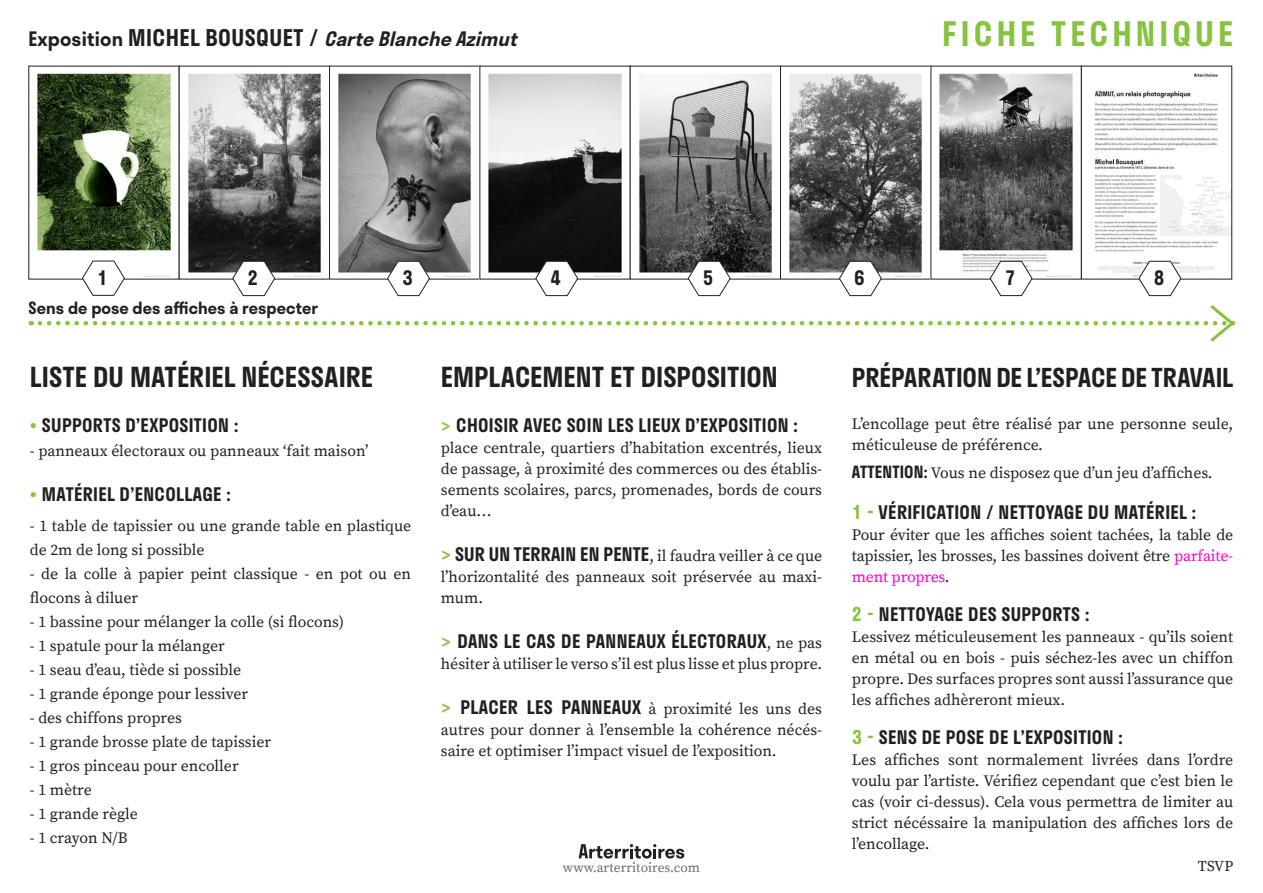
<style>
.page{position:relative;width:1263px;height:893px;background:#fff}
.page>*{position:absolute;margin:0;border:0;box-sizing:border-box;transform-origin:0 0}
.t1{font:600 33px "Stratos";letter-spacing:.125em;color:#86c43f}
.t2{font:600 27px "Stratos";letter-spacing:.005em;color:#231f20}
.t3{font:600 25.5px "Stratos";letter-spacing:-.005em;color:#231f20}
.t4{font:italic 600 19.5px "Stratos";color:#231f20}
.t5{font:600 19.5px "Stratos";color:#231f20}
.t6{font:600 18.3px "Stratos";letter-spacing:.02em;color:#231f20}
.t7{font:600 16.5px "Stratos";color:#231f20}
.t8{font:15.75px/21px "Source Serif Pro";color:#231f20;text-align:justify}
.t9{font:15px "Source Serif Pro";color:#231f20}
.t10{font:13.5px "Source Serif Pro";color:#6c6d70}
.s1{font-style:normal}
.s2{font-style:normal;font-size:22.5px}
.s3{font-size:21px;color:#86c43f}
.s4{font-size:18.75px;color:#86c43f}
.s5{font-size:18.75px}
.s6{font-family:"Stratos";font-weight:600;font-size:19.5px;color:#86c43f}
.s7{font-family:"Stratos";font-weight:600;font-size:18.3px}
.s8{font-size:19.5px;color:#86c43f}
.s9{font-family:"Source Serif Pro";font-weight:400;font-size:15.75px}
.s10{font-family:"Stratos";font-weight:600;font-size:16.5px}
.s11{color:#ff00d1}
</style>
<div class="page">
<svg style="left:40px;top:305px;width:1196px;height:37px"></svg>
<img style="left:37px;top:73px;width:1193px;height:204px">
<div style="left:329px;top:66px;width:151px;height:213px;border:1px solid #231f20"></div>
<div style="left:780px;top:66px;width:151px;height:213px;border:1px solid #231f20"></div>
<div style="left:1081px;top:66px;width:151px;height:213px;border:1px solid #231f20"></div>
<svg style="left:82px;top:260px;width:43px;height:36px"></svg>
<svg style="left:232px;top:261px;width:43px;height:35px"></svg>
<svg style="left:387px;top:261px;width:43px;height:35px"></svg>
<svg style="left:535px;top:261px;width:43px;height:35px"></svg>
<svg style="left:688px;top:261px;width:42px;height:35px"></svg>
<svg style="left:839px;top:261px;width:43px;height:35px"></svg>
<svg style="left:990px;top:261px;width:42px;height:35px"></svg>
<svg style="left:1138px;top:261px;width:43px;height:35px"></svg>
<svg style="left:579px;top:844px;width:105px;height:14px"></svg>
<p class="t4" style="left:29px;top:24px;width:496px"><span class="s1">Exposition</span> <span class="s2">MICHEL BOUSQUET /</span> CarteBlancheAzimut</p>
<p class="t1" style="left:942px;top:7px;width:293px">FICHE TECHNIQUE</p>
<p class="t5" style="left:97px;top:262px;width:12px">1</p>
<p class="t5" style="left:247px;top:262px;width:12px">2</p>
<p class="t5" style="left:402px;top:262px;width:12px">3</p>
<p class="t5" style="left:550px;top:262px;width:12px">4</p>
<p class="t5" style="left:703px;top:262px;width:12px">5</p>
<p class="t5" style="left:854px;top:262px;width:12px">6</p>
<p class="t5" style="left:1005px;top:262px;width:12px">7</p>
<p class="t5" style="left:1154px;top:262px;width:12px">8</p>
<p class="t7" style="left:29px;top:295px;width:291px">Sens de pose des affiches à respecter</p>
<p class="t2" style="left:30px;top:355px;width:345px">LISTE DU MATÉRIEL NÉCESSAIRE</p>
<p class="t6" style="left:30px;top:410px;width:210px"><span class="s3">•</span> SUPPORTS D’EXPOSITION :</p>
<p class="t8" style="left:30px;top:441px;width:340px">- panneaux électoraux ou panneaux ‘fait maison’</p>
<p class="t6" style="left:30px;top:479px;width:203px"><span class="s3">•</span> MATÉRIEL D’ENCOLLAGE :</p>
<p class="t8" style="left:30px;top:514px;width:383px;line-height:24px">- 1 table de tapissier ou une grande table en plastique de 2m de long si possible</p>
<p class="t8" style="left:30px;top:562px;width:383px;line-height:24px">- de la colle à papier peint classique - en pot ou en flocons à diluer</p>
<p class="t8" style="left:30px;top:612px;width:316px">- 1 bassine pour mélanger la colle (si flocons)</p>
<p class="t8" style="left:30px;top:636px;width:196px">- 1 spatule pour la mélanger</p>
<p class="t8" style="left:30px;top:660px;width:213px">- 1 seau d’eau, tiède si possible</p>
<p class="t8" style="left:30px;top:684px;width:220px">- 1 grande éponge pour lessiver</p>
<p class="t8" style="left:30px;top:708px;width:154px">- des chiffons propres</p>
<p class="t8" style="left:30px;top:732px;width:243px">- 1 grande brosse plate de tapissier</p>
<p class="t8" style="left:30px;top:756px;width:210px">- 1 gros pinceau pour encoller</p>
<p class="t8" style="left:30px;top:780px;width:64px">- 1 mètre</p>
<p class="t8" style="left:30px;top:804px;width:110px">- 1 grande règle</p>
<p class="t8" style="left:30px;top:828px;width:99px">- 1 crayon N/B</p>
<p class="t2" style="left:441px;top:355px;width:338px">EMPLACEMENT ET DISPOSITION</p>
<p class="t6" style="left:441px;top:410px;width:359px"><span class="s4">&gt;</span> CHOISIR AVEC SOIN LES LIEUX D’EXPOSITION <span class="s5">:</span></p>
<p class="t8" style="left:441px;top:438px;width:383px">place centrale, quartiers d’habitation excentrés, lieux de passage, à proximité des commerces ou des établis&shy;sements scolaires, parcs, promenades, bords de cours d’eau…</p>
<p class="t8" style="left:441px;top:546px;width:383px"><span class="s6">&gt;</span> <span class="s7">SUR UN TERRAIN EN PENTE</span>, il faudra veiller à ce que l’horizontalité des panneaux soit préservée au maxi&shy;mum.</p>
<p class="t6" style="left:441px;top:626px;width:383px"><span class="s8">&gt;</span> DANS LE CAS DE PANNEAUX ÉLECTORAUX<span class="s9">, ne pas</span></p>
<p class="t8" style="left:441px;top:654px;width:383px">hésiter à utiliser le verso s’il est plus lisse et plus propre.</p>
<p class="t8" style="left:441px;top:699px;width:383px"><span class="s6">&gt;</span> <span class="s7">PLACER LES PANNEAUX</span> à proximité les uns des autres pour donner à l’ensemble la cohérence nécés&shy;saire et optimiser l’impact visuel de l’exposition.</p>
<p class="t10" style="left:563px;top:860px;width:138px">www.arterritoires.com</p>
<p class="t3" style="left:852px;top:357px;width:383px">PRÉPARATION DE L’ESPACE DE TRAVAIL</p>
<p class="t8" style="left:852px;top:414px;width:383px">L’encollage peut être réalisé par une personne seule, méticuleuse de préférence.</p>
<p class="t8" style="left:852px;top:463px;width:362px"><span class="s10">ATTENTION:</span> Vous ne disposez que d’un jeu d’affiches.</p>
<p class="t6" style="left:852px;top:497px;width:346px"><span class="s4">1 -</span> VÉRIFICATION / NETTOYAGE DU MATÉRIEL :</p>
<p class="t8" style="left:852px;top:525px;width:383px">Pour éviter que les affiches soient tachées, la table de tapissier, les brosses, les bassines doivent être <span class="s11">parfaite&shy;ment propres</span>.</p>
<p class="t6" style="left:852px;top:599px;width:239px"><span class="s4">2 -</span> NETTOYAGE DES SUPPORTS :</p>
<p class="t8" style="left:852px;top:627px;width:383px">Lessivez méticuleusement les panneaux - qu’ils soient en métal ou en bois - puis séchez-les avec un chiffon propre. Des surfaces propres sont aussi l’assurance que les affiches adhèreront mieux.</p>
<p class="t6" style="left:852px;top:722px;width:272px"><span class="s4">3 -</span> SENS DE POSE DE L’EXPOSITION :</p>
<p class="t8" style="left:852px;top:750px;width:383px">Les affiches sont normalement livrées dans l’ordre voulu par l’artiste. Vérifiez cependant que c’est bien le cas (voir ci-dessus). Cela vous permettra de limiter au strict nécéssaire la manipulation des affiches lors de l’encollage.</p>
<p class="t9" style="left:1198px;top:857px;width:37px">TSVP</p>
</div>
